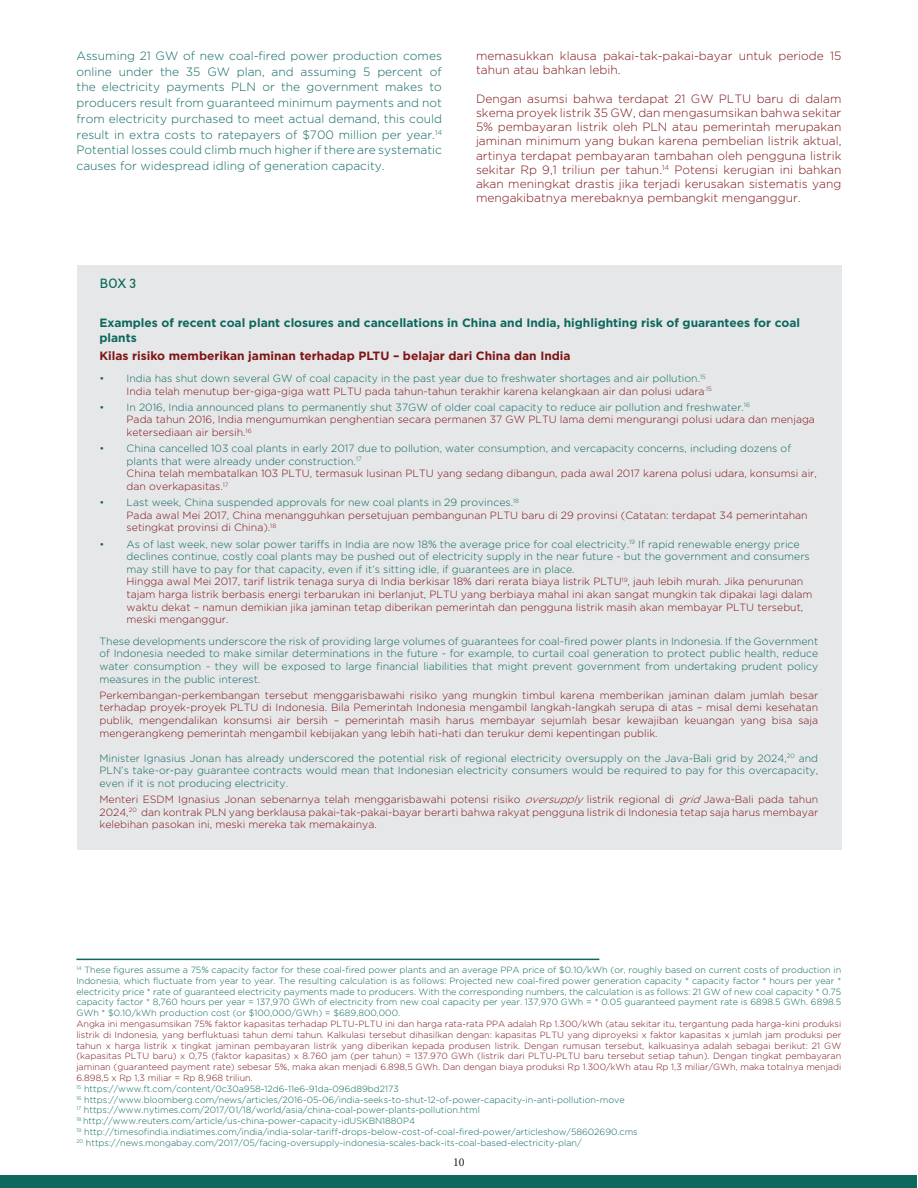
<style>
.page{position:relative;width:918px;height:1188px;background:#fff}
.page>*{position:absolute;margin:0;border:0;box-sizing:border-box;transform-origin:0 0}
.t1{font:300 12px/14.2px "Gotham";color:#7f1416}
.t2{font:300 12px/15.8px "Gotham";color:#0d685e;text-align:justify}
.t3{font:700 12px/14.4px "Gotham";color:#0d685e}
.t4{font:700 12px "Gotham";color:#7f1416}
.t5{font:condensed 12px "Geometric 212 BT";color:#0d685e}
.t6{font:12px "Minion Pro";color:#231f20}
.t7{font:300 10.5px/12.6px "Gotham";color:#7f1416}
.t8{font:300 10.5px/12.6px "Gotham";color:#0d685e;text-align:justify}
.t9{font:300 9px/10.8px "Gotham";color:#0d685e;text-align:justify}
.t10{font:300 9px/10.8px "Gotham";color:#7f1416;text-align:justify}
.s1{color:#0d685e}
.s2{color:#7f1416}
.s3{font-style:italic}
</style>
<div class="page">
<div style="left:1px;top:1175px;width:916px;height:12px;background:#0d685e"></div>
<div style="left:77px;top:265px;width:764px;height:585px;background:#e6e7e9"></div>
<hr style="left:76px;top:959px;width:523px;height:1px;background:#0d685e">
<p class="t2" style="left:77px;top:48px;width:367px">Assuming 21 GW of new coal-fired power production comes online under the 35 GW plan, and assuming 5 percent of the electricity payments PLN or the government makes to producers result from guaranteed minimum payments and not from electricity purchased to meet actual demand, this could result in extra costs to ratepayers of $700 million per year.<sup>14<br></sup>Potential losses could climb much higher if there are systematic causes for widespread idling of generation capacity.</p>
<p class="t1" style="left:476px;top:48px;width:367px">memasukkan klausa pakai-tak-pakai-bayar untuk periode 15 tahun atau bahkan lebih.</p>
<p class="t1" style="left:476px;top:91px;width:367px;text-align:justify">Dengan asumsi bahwa terdapat 21 GW PLTU baru di dalam skema proyek listrik 35 GW, dan mengasumsikan bahwa sekitar 5% pembayaran listrik oleh PLN atau pemerintah merupakan jaminan minimum yang bukan karena pembelian listrik aktual, artinya terdapat pembayaran tambahan oleh pengguna listrik sekitar Rp 9,1 triliun per tahun.<sup>14</sup> Potensi kerugian ini bahkan akan meningkat drastis jika terjadi kerusakan sistematis yang mengakibatnya merebaknya pembangkit menganggur.</p>
<p class="t5" style="left:99px;top:276px;width:38px">BOX 3</p>
<p class="t3" style="left:99px;top:316px;width:702px">Examples of recent coal plant closures and cancellations in China and India, highlighting risk of guarantees for coal plants</p>
<p class="t4" style="left:99px;top:347px;width:473px">Kilas risiko memberikan jaminan terhadap PLTU – belajar dari China dan India</p>
<p class="t7" style="left:127px;top:372px;width:587px;text-indent:-27px"><span class="s1">• India has shut down several GW of coal capacity in the past year due to freshwater shortages and air pollution.</span><sup>15<br></sup>India telah menutup ber-giga-giga watt PLTU pada tahun-tahun terakhir karena kelangkaan air dan polusi udara<sup>.15</sup></p>
<p class="t7" style="left:127px;top:401px;width:690px;text-indent:-27px"><span class="s1">• In 2016, India announced plans to permanently shut 37GW of older coal capacity to reduce air pollution and freshwater.</span><sup>16<br></sup>Pada tahun 2016, India mengumumkan penghentian secara permanen 37 GW PLTU lama demi mengurangi polusi udara dan menjaga ketersediaan air bersih.<sup>16</sup></p>
<p class="t8" style="left:127px;top:442px;width:692px;text-align:left;text-indent:-27px">• China cancelled 103 coal plants in early 2017 due to pollution, water consumption, and vercapacity concerns, including dozens of plants that were already under construction.<sup>17<br></sup><span class="s2">China telah membatalkan 103 PLTU, termasuk lusinan PLTU yang sedang dibangun, pada awal 2017 karena polusi udara, konsumsi air, dan overkapasitas.</span><sup>17</sup></p>
<p class="t7" style="left:127px;top:496px;width:683px;text-indent:-27px"><span class="s1">• Last week, China suspended approvals for new coal plants in 29 provinces.</span><sup>18<br></sup>Pada awal Mei 2017, China menangguhkan persetujuan pembangunan PLTU baru di 29 provinsi (Catatan: terdapat 34 pemerintahan setingkat provinsi di China).<sup>18</sup></p>
<p class="t7" style="left:127px;top:537px;width:688px;text-indent:-27px"><span class="s1">• As of last week, new solar power tariffs in India are now 18% the average price for coal electricity.</span><sup>19</sup> <span class="s1">If rapid renewable energy price declines continue, costly coal plants may be pushed out of electricity supply in the near future - but the government and consumers may still have to pay for that capacity, even if it’s sitting idle, if guarantees are in place.<br></span>Hingga awal Mei 2017, tarif listrik tenaga surya di India berkisar 18% dari rerata biaya listrik PLTU<sup>19</sup>, jauh lebih murah. Jika penurunan tajam harga listrik berbasis energi terbarukan ini berlanjut, PLTU yang berbiaya mahal ini akan sangat mungkin tak dipakai lagi dalam waktu dekat – namun demikian jika jaminan tetap diberikan pemerintah dan pengguna listrik masih akan membayar PLTU tersebut, meski menganggur.</p>
<p class="t8" style="left:99px;top:635px;width:720px">These developments underscore the risk of providing large volumes of guarantees for coal-fired power plants in Indonesia. If the Government of Indonesia needed to make similar determinations in the future - for example, to curtail coal generation to protect public health, reduce water consumption - they will be exposed to large financial liabilities that might prevent government from undertaking prudent policy measures in the public interest.</p>
<p class="t7" style="left:99px;top:689px;width:720px;text-align:justify">Perkembangan-perkembangan tersebut menggarisbawahi risiko yang mungkin timbul karena memberikan jaminan dalam jumlah besar terhadap proyek-proyek PLTU di Indonesia. Bila Pemerintah Indonesia mengambil langkah-langkah serupa di atas – misal demi kesehatan publik, mengendalikan konsumsi air bersih – pemerintah masih harus membayar sejumlah besar kewajiban keuangan yang bisa saja mengerangkeng pemerintah mengambil kebijakan yang lebih hati-hati dan terukur demi kepentingan publik.</p>
<p class="t8" style="left:99px;top:752px;width:720px">Minister Ignasius Jonan has already underscored the potential risk of regional electricity oversupply on the Java-Bali grid by 2024,<sup>20</sup> and PLN’s take-or-pay guarantee contracts would mean that Indonesian electricity consumers would be required to pay for this overcapacity, even if it is not producing electricity.</p>
<p class="t7" style="left:99px;top:793px;width:720px;text-align:justify">Menteri ESDM Ignasius Jonan sebenarnya telah menggarisbawahi potensi risiko <span class="s3">oversupply</span>listrik regional di <span class="s3">grid</span>Jawa-Bali pada tahun 2024,<sup>20</sup> dan kontrak PLN yang berklausa pakai-tak-pakai-bayar berarti bahwa rakyat pengguna listrik di Indonesia tetap saja harus membayar kelebihan pasokan ini, meski mereka tak memakainya.</p>
<p class="t9" style="left:76px;top:964px;width:766px"><sup>14</sup> These figures assume a 75% capacity factor for these coal-fired power plants and an average PPA price of $0.10/kWh (or, roughly based on current costs of production in Indonesia, which fluctuate from year to year. The resulting calculation is as follows: Projected new coal-fired power generation capacity * capacity factor * hours per year * electricity price * rate of guaranteed electricity payments made to producers. With the corresponding numbers, the calculation is as follows: 21 GW of new coal capacity * 0.75 capacity factor * 8,760 hours per year = 137,970 GWh of electricity from new coal capacity per year. 137,970 GWh = * 0.05 guaranteed payment rate is 6898.5 GWh. 6898.5<br>GWh * $0.10/kWh production cost (or $100,000/GWh) = $689,800,000.</p>
<p class="t10" style="left:76px;top:1018px;width:766px">Angka ini mengasumsikan 75% faktor kapasitas terhadap PLTU-PLTU ini dan harga rata-rata PPA adalah Rp 1.300/kWh (atau sekitar itu, tergantung pada harga-kini produksi listrik di Indonesia, yang berfluktuasi tahun demi tahun. Kalkulasi tersebut dihasilkan dengan: kapasitas PLTU yang diproyeksi x faktor kapasitas x jumlah jam produksi per tahun x harga listrik x tingkat jaminan pembayaran listrik yang diberikan kepada produsen listrik. Dengan rumusan tersebut, kalkuasinya adalah sebagai berikut: 21 GW (kapasitas PLTU baru) x 0,75 (faktor kapasitas) x 8.760 jam (per tahun) = 137.970 GWh (listrik dari PLTU-PLTU baru tersebut setiap tahun). Dengan tingkat pembayaran jaminan (guaranteed payment rate) sebesar 5%, maka akan menjadi 6.898,5 GWh. Dan dengan biaya produksi Rp 1.300/kWh atau Rp 1,3 miliar/GWh, maka totalnya menjadi 6.898,5 x Rp 1,3 miliar = Rp 8,968 triliun.</p>
<p class="t9" style="left:76px;top:1083px;width:324px"><sup>15</sup> https://www.ft.com/content/0c30a958-12d6-11e6-91da-096d89bd2173</p>
<p class="t9" style="left:76px;top:1094px;width:550px"><sup>16</sup> https://www.bloomberg.com/news/articles/2016-05-06/india-seeks-to-shut-12-of-power-capacity-in-anti-pollution-move</p>
<p class="t9" style="left:76px;top:1105px;width:405px"><sup>17</sup> https://www.nytimes.com/2017/01/18/world/asia/china-coal-power-plants-pollution.html</p>
<p class="t9" style="left:76px;top:1115px;width:340px"><sup>18</sup> http://www.reuters.com/article/us-china-power-capacity-idUSKBN1880P4</p>
<p class="t9" style="left:76px;top:1126px;width:563px"><sup>19</sup> http://timesofindia.indiatimes.com/india/india-solar-tariff-drops-below-cost-of-coal-fired-power/articleshow/58602690.cms</p>
<p class="t9" style="left:76px;top:1137px;width:507px"><sup>20</sup> https://news.mongabay.com/2017/05/facing-oversupply-indonesia-scales-back-its-coal-based-electricity-plan/</p>
<p class="t6" style="left:453px;top:1155px;width:13px">10</p>
</div>
